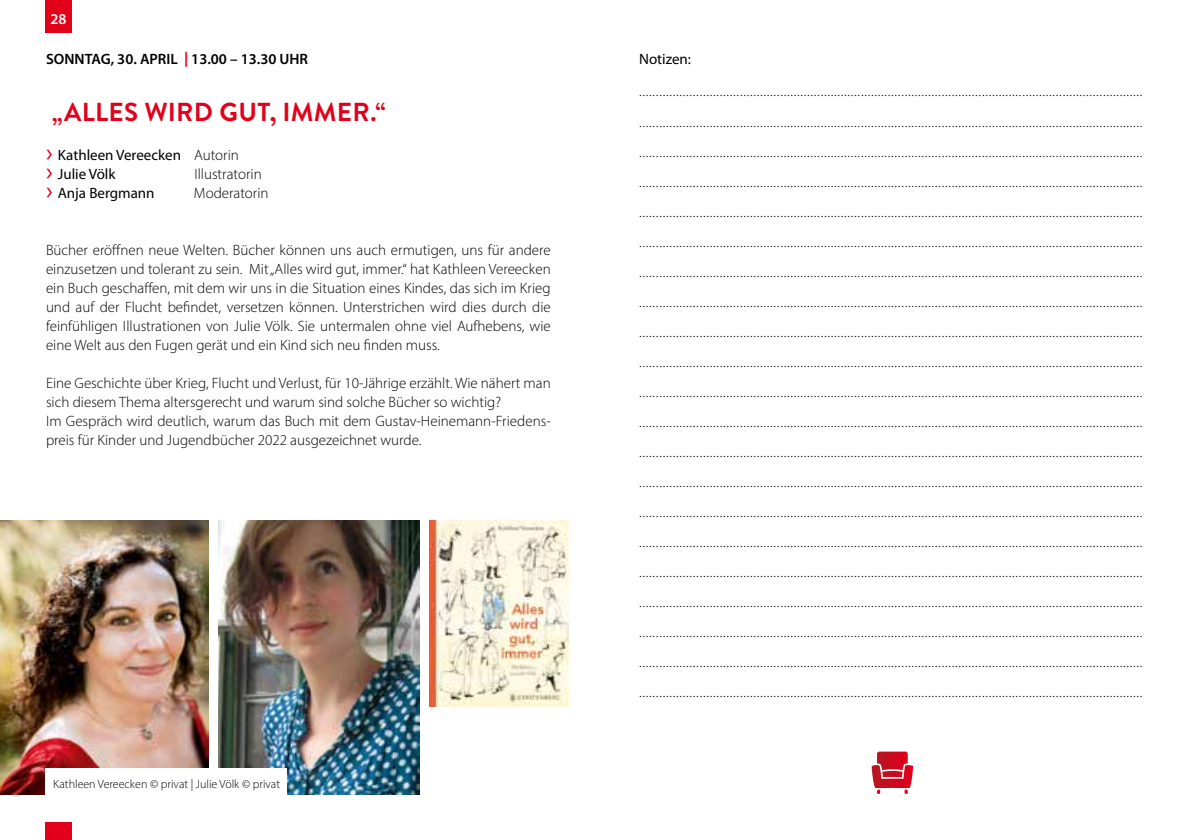
<style>
.page{position:relative;width:1191px;height:840px;background:#fff}
.page>*{position:absolute;margin:0;border:0;box-sizing:border-box;transform-origin:0 0}
.t1{font:700 26px "Brandon Grotesque";letter-spacing:.01em;color:#e2001a}
.t2{font:300 15px/30px "Myriad Pro";color:#000;text-align:justify}
.t3{font:15px/19px "Myriad Pro";color:#000}
.t4{font:600 15px "Myriad Pro";color:#000}
.t5{font:600 15px "Myriad Pro";color:#fff}
.t6{font:300 12px "Myriad Pro";color:#000}
.s1{font-weight:700;color:#e2001a}
.s2{font-size:26px;color:#e2001a}
.s3{font-weight:300}
</style>
<div class="page">
<img style="left:0;top:520px;width:208px;height:274px">
<img style="left:218px;top:520px;width:202px;height:274px">
<div style="left:45px;top:0;width:26px;height:32px;background:#e2001a"></div>
<div style="left:45px;top:822px;width:26px;height:17px;background:#e2001a"></div>
<svg style="left:871px;top:751px;width:42px;height:42px"></svg>
<div style="left:45px;top:767px;width:241px;height:30px;background:#fff"></div>
<img style="left:430px;top:520px;width:139px;height:186px">
<p class="t5" style="left:50px;top:9px;width:18px">28</p>
<p class="t4" style="left:46px;top:50px;width:264px">SONNTAG, 30. APRIL <span class="s1">|</span> 13.00 – 13.30 UHR</p>
<h1 class="t1" style="left:52px;top:94px;width:335px">„ALLES WIRD GUT, IMMER.“</h1>
<p class="t3" style="left:46px;top:145px;width:194px"><span class="s2">›</span> Kathleen Vereecken <span class="s3">Autorin </span><span class="s2">›</span> Julie Völk</p>
<p class="t2" style="left:194px;top:158px;width:69px">Illustratorin</p>
<p class="t3" style="left:46px;top:183px;width:110px"><span class="s2">›</span> Anja Bergmann</p>
<p class="t2" style="left:194px;top:177px;width:76px">Moderatorin</p>
<p class="t2" style="left:46px;top:240px;width:506px;line-height:19px">Bücher eröffnen neue Welten. Bücher können uns auch ermutigen, uns für andere einzusetzen und tolerant zu sein. Mit „Alles wird gut, immer.“ hat Kathleen Vereecken ein Buch geschaffen, mit dem wir uns in die Situation eines Kindes, das sich im Krieg und auf der Flucht befindet, versetzen können. Unterstrichen wird dies durch die feinfühligen Illustrationen von Julie Völk. Sie untermalen ohne viel Aufhebens, wie eine Welt aus den Fugen gerät und ein Kind sich neu finden muss.</p>
<p class="t2" style="left:46px;top:373px;width:506px;line-height:19px;text-align:left">Eine Geschichte über Krieg, Flucht und Verlust, für 10-Jährige erzählt. Wie nähert man sich diesem Thema altersgerecht und warum sind solche Bücher so wichtig?<br>Im Gespräch wird deutlich, warum das Buch mit dem Gustav-Heinemann-Friedens&shy;preis für Kinder und Jugendbücher 2022 ausgezeichnet wurde.</p>
<p class="t6" style="left:53px;top:776px;width:228px">Kathleen Vereecken © privat | Julie Völk © privat</p>
<p class="t3" style="left:639px;top:50px;width:53px">Notizen:</p>
<p class="t2" style="left:639px;top:76px;width:505px">...................................................................................................................................................... ...................................................................................................................................................... ...................................................................................................................................................... ...................................................................................................................................................... ...................................................................................................................................................... ...................................................................................................................................................... ...................................................................................................................................................... ...................................................................................................................................................... ...................................................................................................................................................... ...................................................................................................................................................... ...................................................................................................................................................... ...................................................................................................................................................... ...................................................................................................................................................... ...................................................................................................................................................... ...................................................................................................................................................... ...................................................................................................................................................... ...................................................................................................................................................... ...................................................................................................................................................... ...................................................................................................................................................... ...................................................................................................................................................... ......................................................................................................................................................</p>
</div>
